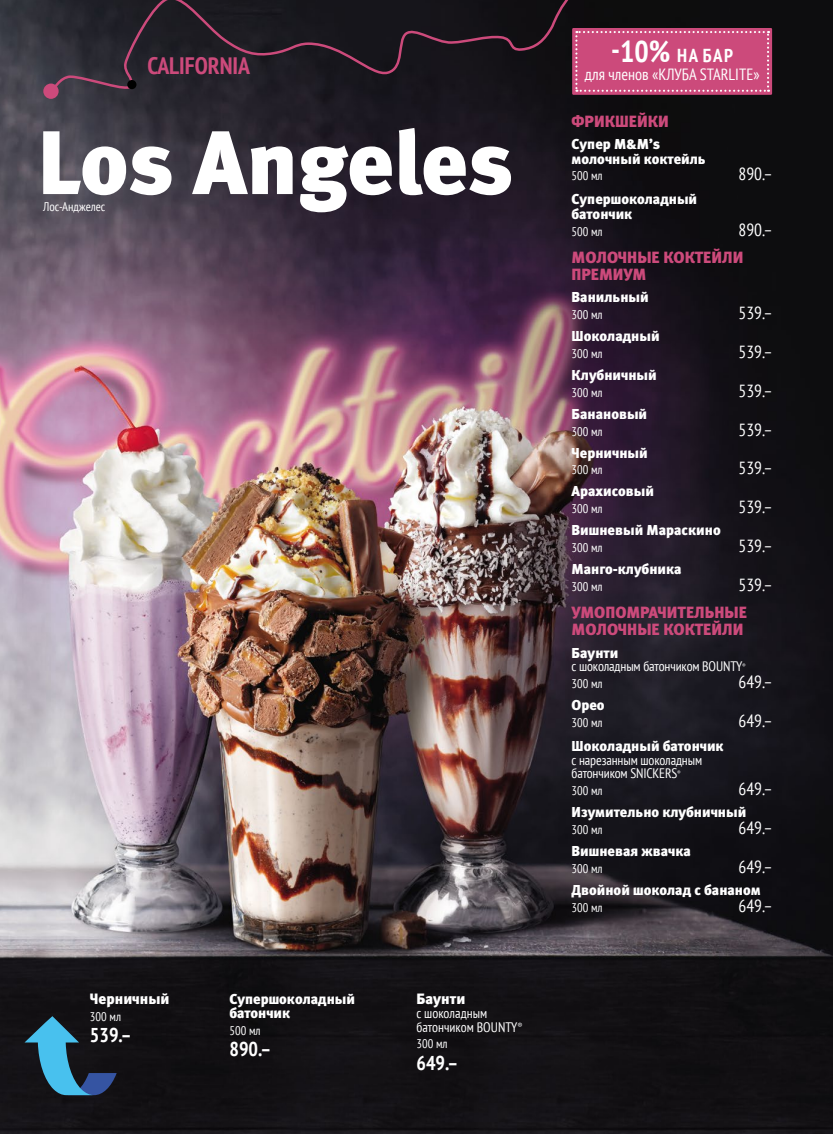
<style>
.page{position:relative;width:833px;height:1134px;background:#fff}
.page>*{position:absolute;margin:0;border:0;box-sizing:border-box;transform-origin:0 0}
.t1{font:90px "Meta Black C";letter-spacing:-.005em;color:#fff}
.t2{font:700 condensed 23.75px "PT Sans";color:#cc4a7b}
.t3{font:700 condensed 20px "PT Sans";color:#fff}
.t4{font:700 condensed 18.75px "PT Sans";color:#fff}
.t5{font:condensed 17.5px "PT Sans";color:#fff}
.t6{font:16.25px/17.5px "Meta Black C";color:#cc4a7b}
.t7{font:condensed 16.25px "PT Sans";color:#fff}
.t8{font:15px "Meta Black C";color:#fff}
.t9{font:14.38px/14.4px "Meta Black C";color:#fff}
.t10{font:condensed 13.75px/13.8px "PT Sans";letter-spacing:-.01em;color:#fff}
.t11{font:condensed 12.5px "PT Sans";color:#fff}
.s1{font-size:30px}
</style>
<div class="page">
<img style="left:0;top:0;width:833px;height:1134px">
<div style="left:573px;top:29px;width:198px;height:65px;background:#cc4a7b"></div>
<div style="left:572px;top:28px;width:200px;height:67px;border:1px solid #cc4a7b"></div>
<svg style="left:594px;top:31px;width:175px;height:61px"></svg>
<svg style="left:47px;top:0;width:547px;height:97px;background:#261d26"></svg>
<div style="left:127px;top:80px;width:9px;height:9px;background:#000;border-radius:50%"></div>
<div style="left:43px;top:84px;width:16px;height:15px;background:#cc4a7b;border-radius:50%"></div>
<svg style="left:25px;top:1016px;width:92px;height:79px;background:#254b60"></svg>
<h2 class="t2" style="left:147px;top:50px;width:104px">CALIFORNIA</h2>
<h1 class="t1" style="left:38px;top:111px;width:477px">Los Angeles</h1>
<p class="t11" style="left:43px;top:199px;width:63px">Лос-Анджелес</p>
<p class="t8" style="left:90px;top:990px;width:81px">Черничный</p>
<p class="t11" style="left:90px;top:1008px;width:33px">300 мл</p>
<h3 class="t3" style="left:90px;top:1022px;width:43px">539.–</h3>
<p class="t9" style="left:229px;top:991px;width:127px">Супершоколадный батончик</p>
<p class="t11" style="left:229px;top:1022px;width:33px">500 мл</p>
<h3 class="t3" style="left:229px;top:1036px;width:43px">890.–</h3>
<p class="t8" style="left:416px;top:990px;width:50px">Баунти</p>
<p class="t10" style="left:416px;top:1006px;width:108px">с шоколадным батончиком BOUNTY<sup>®</sup></p>
<p class="t11" style="left:416px;top:1036px;width:33px">300 мл</p>
<h3 class="t3" style="left:416px;top:1049px;width:43px">649.–</h3>
<h3 class="t4" style="left:611px;top:43px;width:123px"><span class="s1">-10%</span> НА БАР</h3>
<p class="t7" style="left:584px;top:64px;width:176px">для членов «КЛУБА STARLITE»</p>
<p class="t6" style="left:571px;top:113px;width:99px">ФРИКШЕЙКИ</p>
<p class="t9" style="left:571px;top:137px;width:136px">Супер M&amp;M’s молочный коктейль</p>
<p class="t11" style="left:571px;top:168px;width:33px">500 мл</p>
<p class="t5" style="left:738px;top:163px;width:36px">890.–</p>
<p class="t9" style="left:571px;top:192px;width:127px">Супершоколадный батончик</p>
<p class="t11" style="left:571px;top:223px;width:33px">500 мл</p>
<p class="t5" style="left:738px;top:218px;width:36px">890.–</p>
<p class="t6" style="left:571px;top:248px;width:173px">МОЛОЧНЫЕ КОКТЕЙЛИ<br>ПРЕМИУМ</p>
<p class="t9" style="left:571px;top:290px;width:79px">Ванильный</p>
<p class="t11" style="left:571px;top:307px;width:33px">300 мл</p>
<p class="t5" style="left:738px;top:302px;width:36px">539.–</p>
<p class="t9" style="left:571px;top:329px;width:90px">Шоколадный</p>
<p class="t11" style="left:571px;top:345px;width:33px">300 мл</p>
<p class="t5" style="left:738px;top:340px;width:36px">539.–</p>
<p class="t9" style="left:571px;top:368px;width:87px">Клубничный</p>
<p class="t11" style="left:571px;top:384px;width:33px">300 мл</p>
<p class="t5" style="left:738px;top:379px;width:36px">539.–</p>
<p class="t9" style="left:571px;top:407px;width:77px">Банановый</p>
<p class="t11" style="left:571px;top:423px;width:33px">300 мл</p>
<p class="t5" style="left:738px;top:418px;width:36px">539.–</p>
<p class="t9" style="left:571px;top:445px;width:78px">Черничный</p>
<p class="t11" style="left:571px;top:462px;width:33px">300 мл</p>
<p class="t5" style="left:738px;top:457px;width:36px">539.–</p>
<p class="t9" style="left:571px;top:484px;width:84px">Арахисовый</p>
<p class="t11" style="left:571px;top:501px;width:33px">300 мл</p>
<p class="t5" style="left:738px;top:496px;width:36px">539.–</p>
<p class="t9" style="left:571px;top:523px;width:151px">Вишневый Мараскино</p>
<p class="t11" style="left:571px;top:540px;width:33px">300 мл</p>
<p class="t5" style="left:738px;top:535px;width:36px">539.–</p>
<p class="t9" style="left:571px;top:562px;width:112px">Манго-клубника</p>
<p class="t11" style="left:571px;top:578px;width:33px">300 мл</p>
<p class="t5" style="left:738px;top:573px;width:36px">539.–</p>
<p class="t6" style="left:571px;top:604px;width:177px">УМОПОМРАЧИТЕЛЬНЫЕ<br>МОЛОЧНЫЕ КОКТЕЙЛИ</p>
<p class="t9" style="left:571px;top:645px;width:48px">Баунти</p>
<p class="t10" style="left:571px;top:659px;width:176px">с шоколадным батончиком BOUNTY<sup>®</sup></p>
<p class="t11" style="left:571px;top:676px;width:33px">300 мл</p>
<p class="t5" style="left:738px;top:671px;width:36px">649.–</p>
<p class="t9" style="left:571px;top:698px;width:35px">Орео</p>
<p class="t11" style="left:571px;top:714px;width:33px">300 мл</p>
<p class="t5" style="left:738px;top:709px;width:36px">649.–</p>
<p class="t9" style="left:571px;top:739px;width:154px">Шоколадный батончик</p>
<p class="t10" style="left:571px;top:752px;width:132px">с нарезанным шоколадным батончиком SNICKERS<sup>®</sup></p>
<p class="t11" style="left:571px;top:783px;width:33px">300 мл</p>
<p class="t5" style="left:738px;top:778px;width:36px">649.–</p>
<p class="t9" style="left:571px;top:805px;width:176px">Изумительно клубничный</p>
<p class="t11" style="left:571px;top:821px;width:33px">300 мл</p>
<p class="t5" style="left:738px;top:816px;width:36px">649.–</p>
<p class="t9" style="left:571px;top:844px;width:121px">Вишневая жвачка</p>
<p class="t11" style="left:571px;top:860px;width:33px">300 мл</p>
<p class="t5" style="left:738px;top:855px;width:36px">649.–</p>
<p class="t9" style="left:571px;top:883px;width:190px">Двойной шоколад с бананом</p>
<p class="t11" style="left:571px;top:899px;width:33px">300 мл</p>
<p class="t5" style="left:738px;top:894px;width:36px">649.–</p>
</div>
